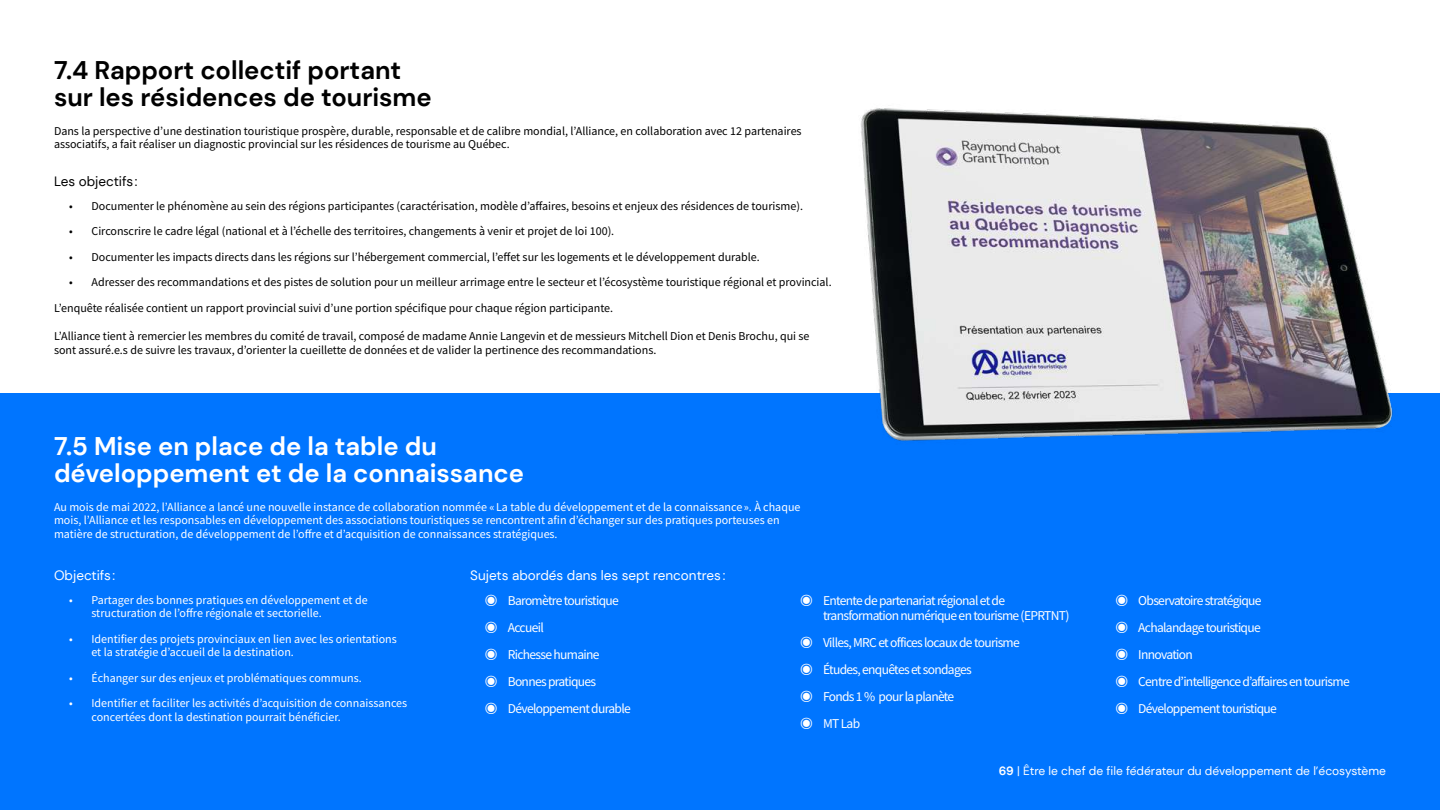
<style>
.page{position:relative;width:1440px;height:810px;background:#fff}
.page>*{position:absolute;margin:0;border:0;box-sizing:border-box;transform-origin:0 0}
.t1{font:700 25.5px/27px "DM Sans";color:#fff}
.t2{font:700 25.5px/27px "DM Sans";color:#000}
.t3{font:13.5px/27px "Source Sans Pro";letter-spacing:-.05em;color:#fff}
.t4{font:13.5px "DM Sans";color:#fff}
.t5{font:13.5px "DM Sans";color:#000}
.t6{font:12px/13.5px "Source Sans Pro";color:#000}
.t7{font:12px/13.5px "Source Sans Pro";color:#fff}
.t8{font:12px "DM Sans";color:#fff}
.s1{font-weight:700}
</style>
<div class="page">
<div style="left:0;top:394px;width:1440px;height:416px;background:#0075ff"></div>
<img style="left:720px;top:108px;width:720px;height:333px">
<h1 class="t2" style="left:54px;top:57px;width:379px">7.4 Rapport collectif portant sur les résidences de tourisme</h1>
<p class="t6" style="left:54px;top:124px;width:749px">Dans la perspective d’une destination touristique prospère, durable, responsable et de calibre mondial, l’Alliance, en collaboration avec 12 partenaires associatifs, a fait réaliser un diagnostic provincial sur les résidences de tourisme au Québec.</p>
<p class="t5" style="left:54px;top:173px;width:85px">Les objectifs :</p>
<p class="t6" style="left:69px;top:199px;width:736px">• Documenter le phénomène au sein des régions participantes (caractérisation, modèle d’affaires, besoins et enjeux des résidences de tourisme).</p>
<p class="t6" style="left:69px;top:224px;width:547px">• Circonscrire le cadre légal (national et à l’échelle des territoires, changements à venir et projet de loi 100).</p>
<p class="t6" style="left:69px;top:250px;width:692px">• Documenter les impacts directs dans les régions sur l’hébergement commercial, l’effet sur les logements et le développement durable.</p>
<p class="t6" style="left:54px;top:269px;width:779px;line-height:25.5px;text-indent:15px">• Adresser des recommandations et des pistes de solution pour un meilleur arrimage entre le secteur et l’écosystème touristique régional et provincial.<br>L’enquête réalisée contient un rapport provincial suivi d’une portion spécifique pour chaque région participante.</p>
<p class="t6" style="left:54px;top:329px;width:757px">L’Alliance tient à remercier les membres du comité de travail, composé de madame Annie Langevin et de messieurs Mitchell Dion et Denis Brochu, qui se sont assuré.e.s de suivre les travaux, d’orienter la cueillette de données et de valider la pertinence des recommandations.</p>
<h1 class="t1" style="left:54px;top:433px;width:472px">7.5 Mise en place de la table du développement et de la connaissance</h1>
<p class="t7" style="left:54px;top:500px;width:748px">Au mois de mai 2022, l’Alliance a lancé une nouvelle instance de collaboration nommée « La table du développement et de la connaissance ». À chaque mois, l’Alliance et les responsables en développement des associations touristiques se rencontrent afin d’échanger sur des pratiques porteuses en matière de structuration, de développement de l’offre et d’acquisition de connaissances stratégiques.</p>
<p class="t4" style="left:470px;top:567px;width:257px">Sujets abordés dans les sept rencontres :</p>
<p class="t3" style="left:485px;top:587px;width:147px">◉ Baromètre touristique ◉ Accueil<br>◉ Richesse humaine<br>◉ Bonnes pratiques<br>◉ Développement durable</p>
<p class="t3" style="left:823px;top:593px;width:248px;line-height:15px;text-indent:-23px">◉ Entente de partenariat régional et de transformation numérique en tourisme (EPRTNT)</p>
<p class="t4" style="left:54px;top:567px;width:63px">Objectifs :</p>
<p class="t7" style="left:92px;top:593px;width:278px;text-indent:-22px">• Partager des bonnes pratiques en développement et de structuration de l’offre régionale et sectorielle.</p>
<p class="t7" style="left:92px;top:632px;width:307px;text-indent:-22px">• Identifier des projets provinciaux en lien avec les orientations et la stratégie d’accueil de la destination.</p>
<p class="t7" style="left:69px;top:671px;width:294px">• Échanger sur des enjeux et problématiques communs.</p>
<p class="t7" style="left:92px;top:697px;width:317px;text-indent:-22px">• Identifier et faciliter les activités d’acquisition de connaissances concertées dont la destination pourrait bénéficier.</p>
<p class="t3" style="left:801px;top:629px;width:221px">◉ Villes, MRC et offices locaux de tourisme ◉ Études, enquêtes et sondages<br>◉ Fonds 1% pour la planète<br>◉ MT Lab</p>
<p class="t3" style="left:1116px;top:587px;width:236px">◉ Observatoire stratégique<br>◉ Achalandage touristique<br>◉ Innovation<br>◉ Centre d’intelligence d’affaires en tourisme ◉ Développement touristique</p>
<p class="t8" style="left:999px;top:764px;width:389px"><span class="s1">69</span> | Être le chef de file fédérateur du développement de l’écosystème</p>
</div>
